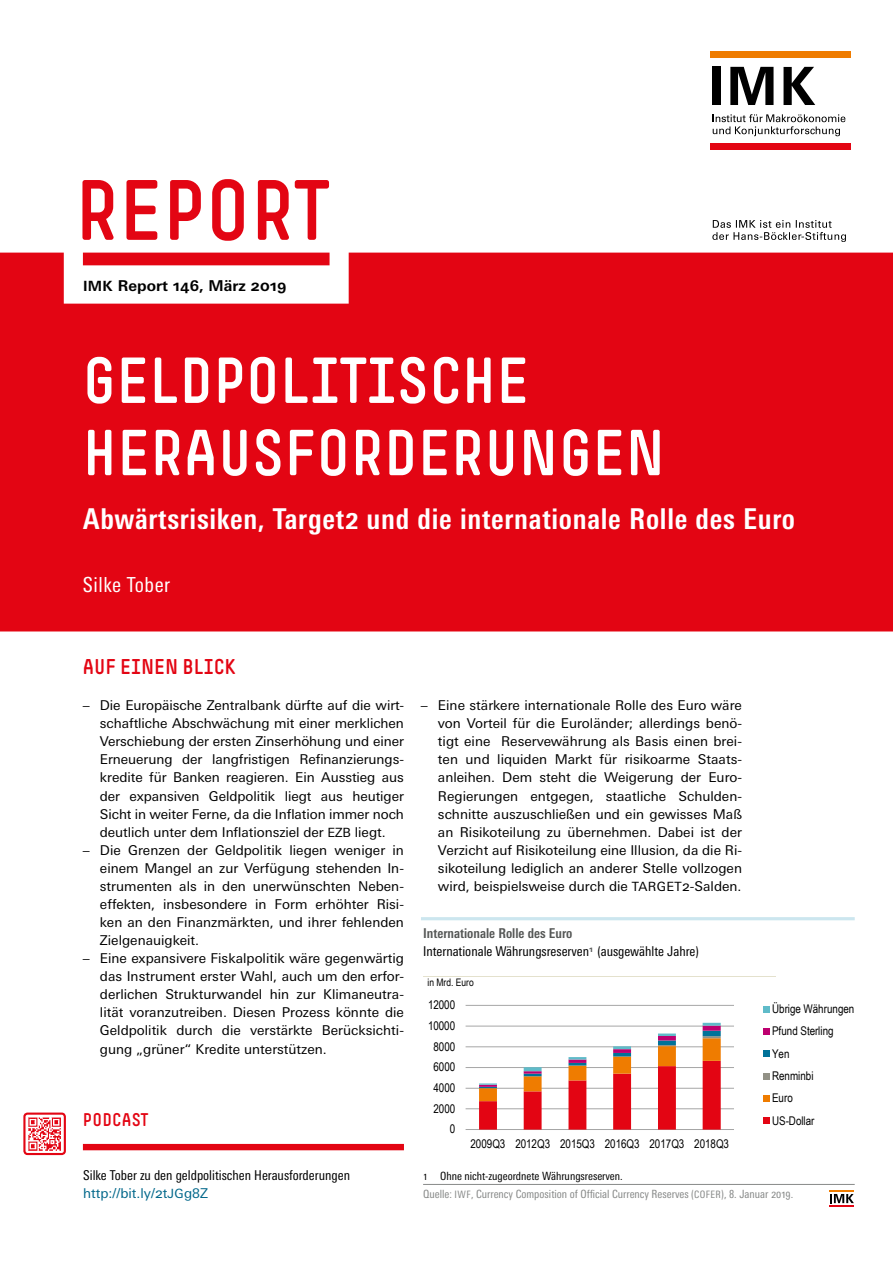
<style>
.page{position:relative;width:893px;height:1263px;background:#fff}
.page>*{position:absolute;margin:0;border:0;box-sizing:border-box;transform-origin:0 0}
.t1{font:84px "Simple HBS";color:#e30513}
.Haupttitel{font:63.75px/72.3px "Simple HBS";color:#fff}
.Untertitel{font:700 condensed 28.65px "Univers Next Pro";letter-spacing:.025em;color:#fff}
.t2{font:21px "Simple HBS";color:#e30513}
.Autoren{font:condensed 20.7px "Univers Next Pro";letter-spacing:.025em;color:#fff}
.ICB_Titel{font:18px "Simple HBS";letter-spacing:.015em;color:#e30513}
.Ausgabe{font:700 15px "Univers Next Pro";color:#000}
.t3{font:13.5px/18px "Univers Next Pro";color:#000;text-align:justify}
.Untertitel___AT{font:condensed 13.5px "Univers Next Pro";color:#000}
.ICB_Info{font:condensed 13.5px "Univers Next Pro";color:#000}
.Haupttitel___A{font:700 condensed 13.5px "Univers Next Pro";color:#555756}
.ICB_Info-2{font:13.5px "Univers Next Pro";color:#00678a}
.t4{font:12px/22.4px "Arial Narrow";letter-spacing:-.005em;color:#000}
.Quellangabe_mit_Li{font:condensed 11.25px "Univers Next Pro";color:#878988}
.Zusatztext_1___AT{font:condensed 11.25px "Univers Next Pro";color:#000}
.t5{font:10.35px "Arial Narrow";color:#000}
.s1{font-size:14.1px}
.s2{font-size:12.75px}
.s3{font-size:10.2px}
</style>
<div class="page">
<div style="left:0;top:253px;width:893px;height:378px;background:#e30513"></div>
<div style="left:83px;top:1144px;width:321px;height:6px;background:#e30513"></div>
<img style="left:26px;top:1115px;width:35px;height:36px">
<div style="left:23px;top:1112px;width:43px;height:43px;border:2px solid #e30513;border-radius:3px"></div>
<hr style="left:423px;top:1184px;width:432px;height:1px;background:#878988">
<svg style="left:465px;top:1004px;width:305px;height:126px"></svg>
<hr style="left:829px;top:1190px;width:25px;height:2px;background:#ef7c00">
<hr style="left:829px;top:1205px;width:25px;height:2px;background:#e30513">
<svg style="left:830px;top:1194px;width:24px;height:9px"></svg>
<hr style="left:421px;top:917px;width:434px;height:3px;background:#cce6ef">
<svg style="left:712px;top:220px;width:134px;height:22px"></svg>
<div style="left:710px;top:51px;width:140px;height:6px;background:#ef7c00"></div>
<div style="left:710px;top:143px;width:140px;height:7px;background:#e30513"></div>
<svg style="left:713px;top:114px;width:132px;height:22px"></svg>
<div style="left:713px;top:67px;width:8px;height:38px;background:#000"></div>
<svg style="left:730px;top:67px;width:43px;height:38px"></svg>
<svg style="left:783px;top:67px;width:32px;height:38px"></svg>
<h1 class="t1" style="left:75px;top:163px;width:256px">REPORT</h1>
<p class="Ausgabe" style="left:83px;top:277px;width:205px"><span class="s1">IMK</span> Report 146, März 2019</p>
<p class="Haupttitel" style="left:82px;top:344px;width:584px">GELDPOLITISCHE<br>HERAUSFORDERUNGEN</p>
<p class="Untertitel" style="left:83px;top:502px;width:713px">Abwärtsrisiken, Target2 und die internationale Rolle des Euro</p>
<p class="Autoren" style="left:83px;top:573px;width:89px">Silke Tober</p>
<h3 class="t2" style="left:83px;top:655px;width:154px">AUF EINEN BLICK</h3>
<p class="t3" style="left:100px;top:696px;width:306px;text-indent:-17px">– Die Europäische Zentralbank dürfte auf die wirt&shy;schaftliche Abschwächung mit einer merklichen Verschiebung der ersten Zinserhöhung und einer Erneuerung der langfristigen Refinanzierungs&shy;kredite für Banken reagieren. Ein Ausstieg aus der expansiven Geldpolitik liegt aus heutiger Sicht in weiter Ferne, da die Inflation immer noch deutlich unter dem Inflationsziel der <span class="s2">EZB</span> liegt.</p>
<p class="t3" style="left:100px;top:841px;width:306px;text-indent:-17px">– Die Grenzen der Geldpolitik liegen weniger in einem Mangel an zur Verfügung stehenden In&shy;strumenten als in den unerwünschten Neben&shy;effekten, insbesondere in Form erhöhter Risi&shy;ken an den Finanzmärkten, und ihrer fehlenden Zielgenauigkeit.</p>
<p class="t3" style="left:100px;top:949px;width:306px;text-indent:-17px">– Eine expansivere Fiskalpolitik wäre gegenwärtig das Instrument erster Wahl, auch um den erfor&shy;derlichen Strukturwandel hin zur Klimaneutra&shy;lität voranzutreiben. Diesen Prozess könnte die Geldpolitik durch die verstärkte Berücksichti&shy;gung „grüner“ Kredite unterstützen.</p>
<p class="ICB_Titel" style="left:83px;top:1109px;width:67px">PODCAST</p>
<p class="ICB_Info" style="left:83px;top:1167px;width:268px">Silke Tober zu den geldpolitischen Herausforderungen</p>
<p class="ICB_Info-2" style="left:83px;top:1185px;width:126px">http://bit.ly/2t<span class="s2">JG</span>g8Z</p>
<p class="t3" style="left:438px;top:696px;width:306px;text-indent:-17px">– Eine stärkere internationale Rolle des Euro wäre von Vorteil für die Euroländer; allerdings benö&shy;tigt eine Reservewährung als Basis einen brei&shy;ten und liquiden Markt für risikoarme Staats&shy;anleihen. Dem steht die Weigerung der Euro-Regierungen entgegen, staatliche Schulden&shy;schnitte auszuschließen und ein gewisses Maß an Risikoteilung zu übernehmen. Dabei ist der Verzicht auf Risikoteilung eine Illusion, da die Ri&shy;sikoteilung lediglich an anderer Stelle vollzogen wird, beispielsweise durch die <span class="s2">TARGET</span>2-Salden.</p>
<p class="t5" style="left:419px;top:812px;width:166px">76,571 mm = 3-spaltig / 1 Grafik &amp; 3-spaltik</p>
<p class="t5" style="left:576px;top:876px;width:43px">Überschrift</p>
<p class="Haupttitel___A" style="left:423px;top:925px;width:151px">Internationale Rolle des Euro</p>
<p class="Untertitel___AT" style="left:423px;top:944px;width:277px">Internationale Währungsreserven<sup>1</sup> (ausgewählte Jahre)</p>
<p class="t5" style="left:427px;top:974px;width:48px">in Mrd. Euro</p>
<p class="t4" style="left:428px;top:993px;width:29px">12000</p>
<p class="t4" style="left:428px;top:1014px;width:29px">10000</p>
<p class="t4" style="left:433px;top:1035px;width:23px">8000</p>
<p class="t4" style="left:433px;top:1055px;width:23px">6000</p>
<p class="t4" style="left:433px;top:1076px;width:23px">4000</p>
<p class="t4" style="left:433px;top:1097px;width:23px">2000</p>
<p class="t4" style="left:450px;top:1117px;width:7px">0</p>
<p class="t4" style="left:471px;top:1132px;width:260px">2009Q3 2012Q3 2015Q3 2016Q3 2017Q3 2018Q3</p>
<p class="t4" style="left:772px;top:997px;width:84px">Übrige Währungen<br>Pfund Sterling<br>Yen<br>Renminbi<br>Euro<br>US-Dollar</p>
<p class="Zusatztext_1___AT" style="left:423px;top:1169px;width:201px">1 Ohne nicht-zugeordnete Währungsreserven.</p>
<p class="Quellangabe_mit_Li" style="left:423px;top:1187px;width:372px">Quelle: <span class="s3">IWF</span>, Currency Composition of Official Currency Reserves (<span class="s3">COFER</span>), 8. Januar 2019.</p>
</div>
